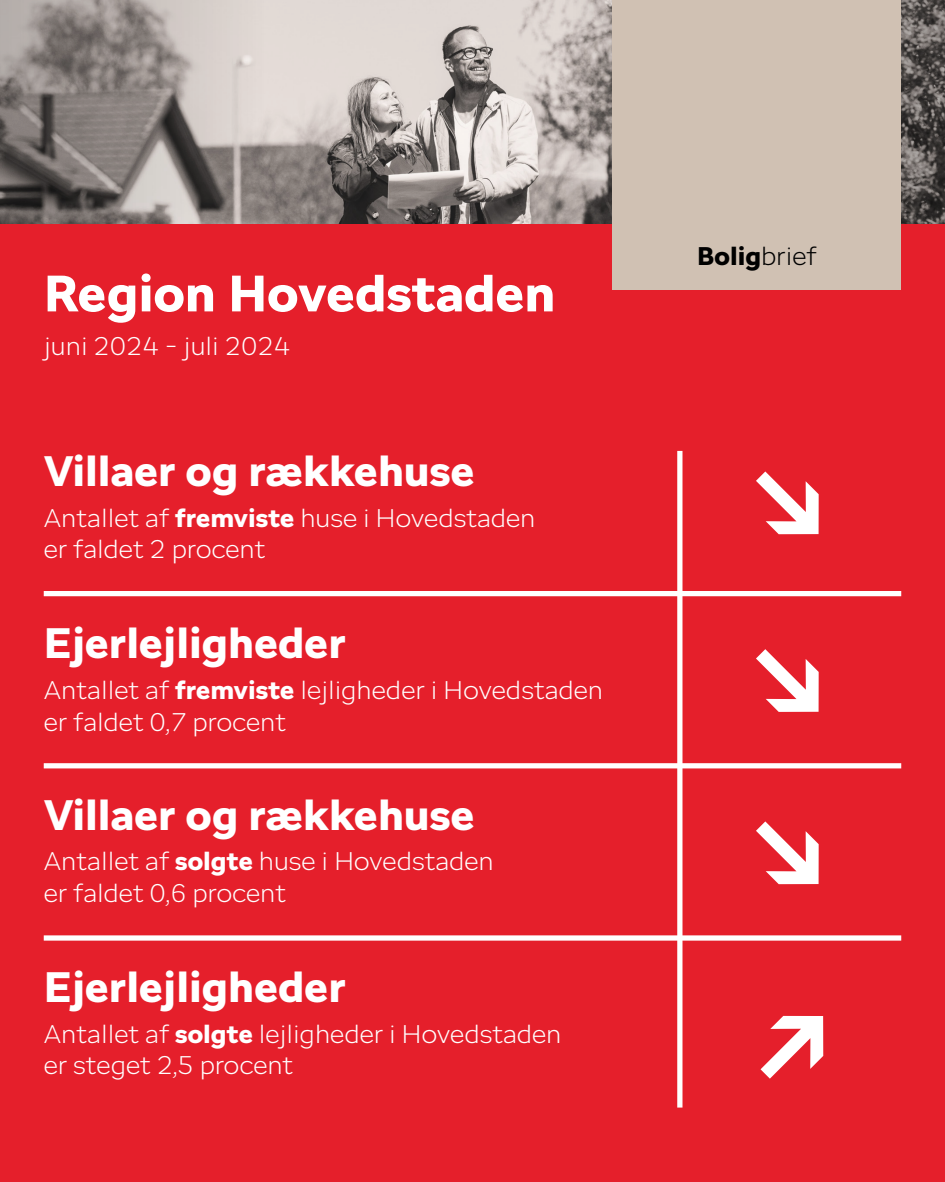
<style>
.page{position:relative;width:945px;height:1182px;background:#fff}
.page>*{position:absolute;margin:0;border:0;box-sizing:border-box;transform-origin:0 0}
.t1{font:900 52.5px "Home";color:#fff}
.t2{font:900 43.75px "Home";color:#fff}
.t3{font:300 26.25px/31.5px "Home";color:#fff}
.t4{font:900 26.25px "Home";color:#000}
.s1{font-weight:900}
.s2{font-weight:300}
</style>
<div class="page">
<div style="left:0;top:0;width:945px;height:1181px;background:#e51f2b"></div>
<div style="left:44px;top:591px;width:857px;height:5px;background:#fff"></div>
<div style="left:44px;top:763px;width:857px;height:5px;background:#fff"></div>
<div style="left:677px;top:451px;width:5px;height:656px;background:#fff"></div>
<div style="left:44px;top:935px;width:857px;height:5px;background:#fff"></div>
<img style="left:264px;top:0;width:300px;height:223px">
<svg style="left:564px;top:0;width:381px;height:223px;background:#817b78"></svg>
<svg style="left:0;top:0;width:264px;height:223px;background:#958e8a"></svg>
<div style="left:612px;top:0;width:289px;height:289px;background:#d0c1b3"></div>
<h1 class="t1" style="left:44px;top:260px;width:513px">Region Hovedstaden</h1>
<p class="t3" style="left:44px;top:330px;width:248px">juni 2024 - juli 2024</p>
<h2 class="t2" style="left:44px;top:443px;width:432px">Villaer og rækkehuse</h2>
<p class="t3" style="left:44px;top:501px;width:493px">Antallet af <span class="s1">fremviste</span> huse i Hovedstaden er faldet 2 procent</p>
<h2 class="t2" style="left:44px;top:615px;width:304px">Ejerlejligheder</h2>
<p class="t3" style="left:44px;top:673px;width:561px">Antallet af <span class="s1">fremviste</span> lejligheder i Hovedstaden er faldet 0,7 procent</p>
<h2 class="t2" style="left:44px;top:787px;width:432px">Villaer og rækkehuse</h2>
<p class="t3" style="left:44px;top:844px;width:452px">Antallet af <span class="s1">solgte</span> huse i Hovedstaden er faldet 0,6 procent</p>
<h2 class="t2" style="left:44px;top:959px;width:304px">Ejerlejligheder</h2>
<p class="t3" style="left:44px;top:1016px;width:519px">Antallet af <span class="s1">solgte</span> lejligheder i Hovedstaden er steget 2,5 procent</p>
<p class="t4" style="left:697px;top:239px;width:121px">Bolig<span class="s2">brief</span></p>
</div>
